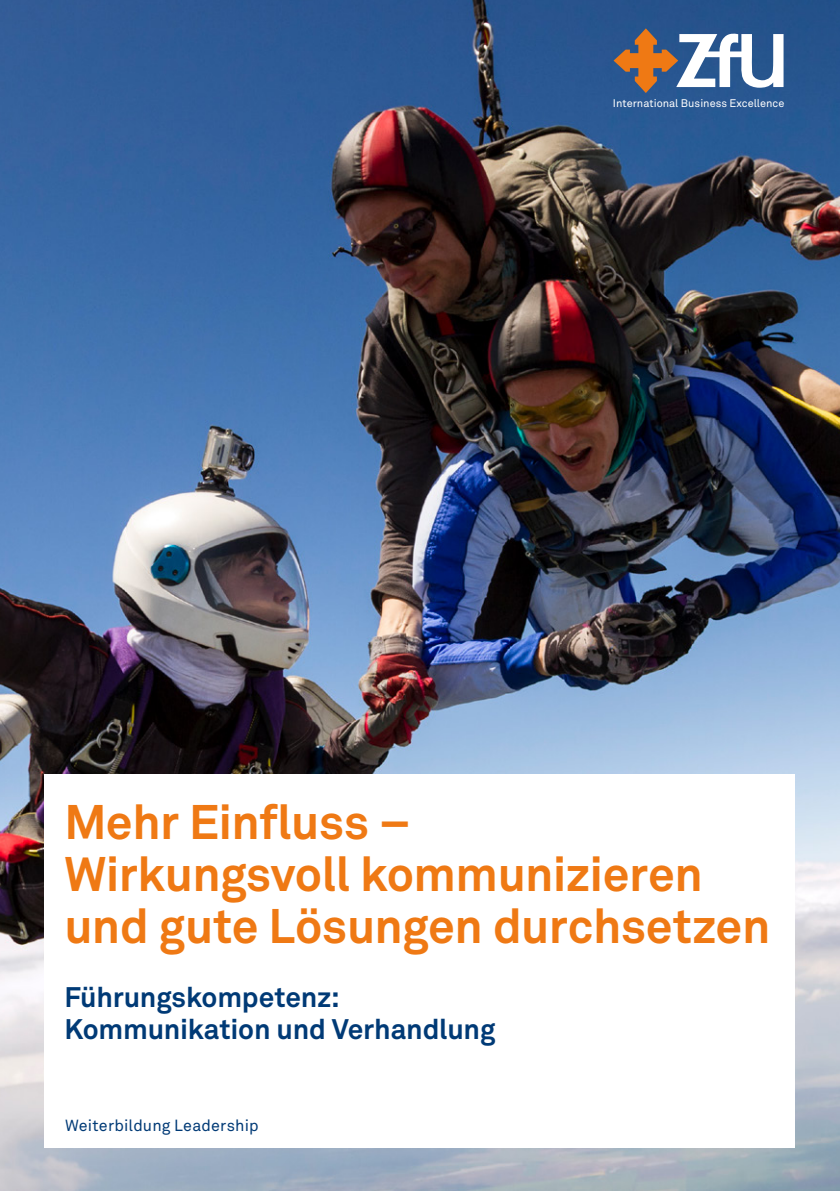
<style>
.page{position:relative;width:840px;height:1191px;background:#fff}
.page>*{position:absolute;margin:0;border:0;box-sizing:border-box;transform-origin:0 0}
.t1{font:700 48px/52px "Akkurat Office";letter-spacing:-.01em;color:#ef7914}
.t2{font:700 28px/32px "Akkurat Office";letter-spacing:-.005em;color:#003a76}
.t3{font:16px "Akkurat Office";letter-spacing:.01em;color:#003a76}
.t4{font:11px "Akkurat Office";color:#fff}
</style>
<div class="page">
<img style="left:0;top:0;width:839px;height:1191px">
<svg style="left:613px;top:28px;width:170px;height:65px"></svg>
<div style="left:44px;top:774px;width:750px;height:373px;background:#fff"></div>
<p class="t4" style="left:612px;top:96px;width:173px">International Business Excellence</p>
<p class="t1" style="left:64px;top:796px;width:707px">Mehr Einfluss –<br>Wirkungsvoll kommunizieren und gute Lösungen durchsetzen</p>
<p class="t2" style="left:64px;top:981px;width:432px">Führungskompetenz:<br>Kommunikation und Verhandlung</p>
<p class="t3" style="left:65px;top:1116px;width:195px">Weiterbildung Leadership</p>
</div>
